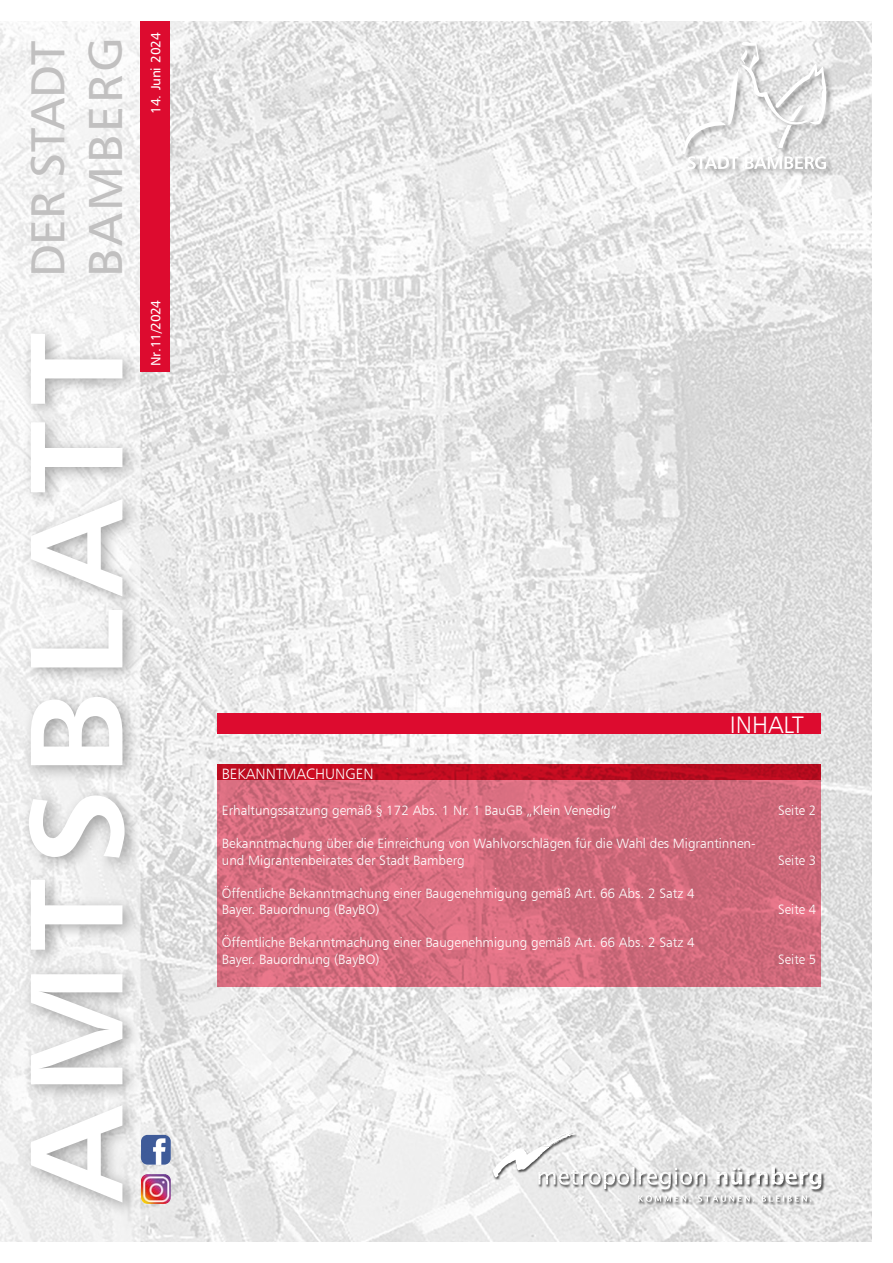
<style>
.page{position:relative;width:893px;height:1263px;background:#fff}
.page>*{position:absolute;margin:0;border:0;box-sizing:border-box;transform-origin:0 0}
.t1{font:132px "Humanist 777 BT Bold B";letter-spacing:.09em;color:#fff;scale:1.05 1}
.t2{font:48px/57.6px "Humanist 777 BT Roman B";letter-spacing:.025em;color:#c1c0c0}
._11_Amt_Copy{font:24px "Humanist 777 BT Light B";color:#fff}
._11_Amt_Copy-2{font:15px "Humanist 777 BT Light B";color:#fff}
.t3{font:13.5px/16.5px "Humanist 777 BT Light B";color:#fff}
.t4{font:13.5px "Humanist 777 BT Roman B";letter-spacing:-.02em;color:#fff}
</style>
<div class="page">
<img style="left:0;top:21px;width:872px;height:1221px">
<div style="left:140px;top:21px;width:30px;height:351px;background:#dd0b2f"></div>
<div style="left:682px;top:41px;width:151px;height:136px;background:#000;opacity:.33"></div>
<svg style="left:683px;top:41px;width:143px;height:128px"></svg>
<div style="left:19px;top:323px;width:124px;height:895px;background:#000;opacity:.33"></div>
<svg style="left:218px;top:764px;width:603px;height:223px;background:#d16476"></svg>
<div style="left:218px;top:713px;width:603px;height:20px;background:#dd0b2f"></div>
<img style="left:141px;top:1135px;width:30px;height:30px">
<img style="left:141px;top:1174px;width:30px;height:30px">
<div style="left:492px;top:1131px;width:332px;height:74px;background:#000;opacity:.66"></div>
<svg style="left:638px;top:1195px;width:173px;height:7px"></svg>
<svg style="left:493px;top:1132px;width:328px;height:57px"></svg>
<p class="t2" style="left:18px;top:277px;width:242px;rotate:-90deg">DER STADT<br>BAMBERG</p>
<p class="t1" style="left:-7px;top:1202px;width:829px;rotate:-90deg">AMTSBLATT</p>
<p class="t4" style="left:147px;top:114px;width:83px;rotate:-90deg">14. Juni 2024</p>
<p class="t4" style="left:147px;top:366px;width:68px;rotate:-90deg">Nr.11/2024</p>
<p class="_11_Amt_Copy" style="left:730px;top:710px;width:75px">INHALT</p>
<p class="_11_Amt_Copy-2" style="left:222px;top:764px;width:153px">BEKANNTMACHUNGEN</p>
<p class="t3" style="left:222px;top:802px;width:397px">Erhaltungssatzung gemäß § 172 Abs. 1 Nr. 1 BauGB „Klein Venedig“</p>
<p class="t3" style="left:778px;top:802px;width:40px">Seite 2</p>
<p class="t3" style="left:222px;top:835px;width:535px">Bekanntmachung über die Einreichung von Wahlvorschlägen für die Wahl des Migrantinnen&shy;und Migrantenbeirates der Stadt Bamberg</p>
<p class="t3" style="left:778px;top:851px;width:40px">Seite 3</p>
<p class="t3" style="left:222px;top:884px;width:474px">Öffentliche Bekanntmachung einer Baugenehmigung gemäß Art. 66 Abs. 2 Satz 4<br>Bayer. Bauordnung (BayBO)</p>
<p class="t3" style="left:222px;top:934px;width:474px">Öffentliche Bekanntmachung einer Baugenehmigung gemäß Art. 66 Abs. 2 Satz 4<br>Bayer. Bauordnung (BayBO)</p>
<p class="t3" style="left:778px;top:901px;width:40px">Seite 4</p>
<p class="t3" style="left:778px;top:950px;width:40px">Seite 5</p>
</div>
